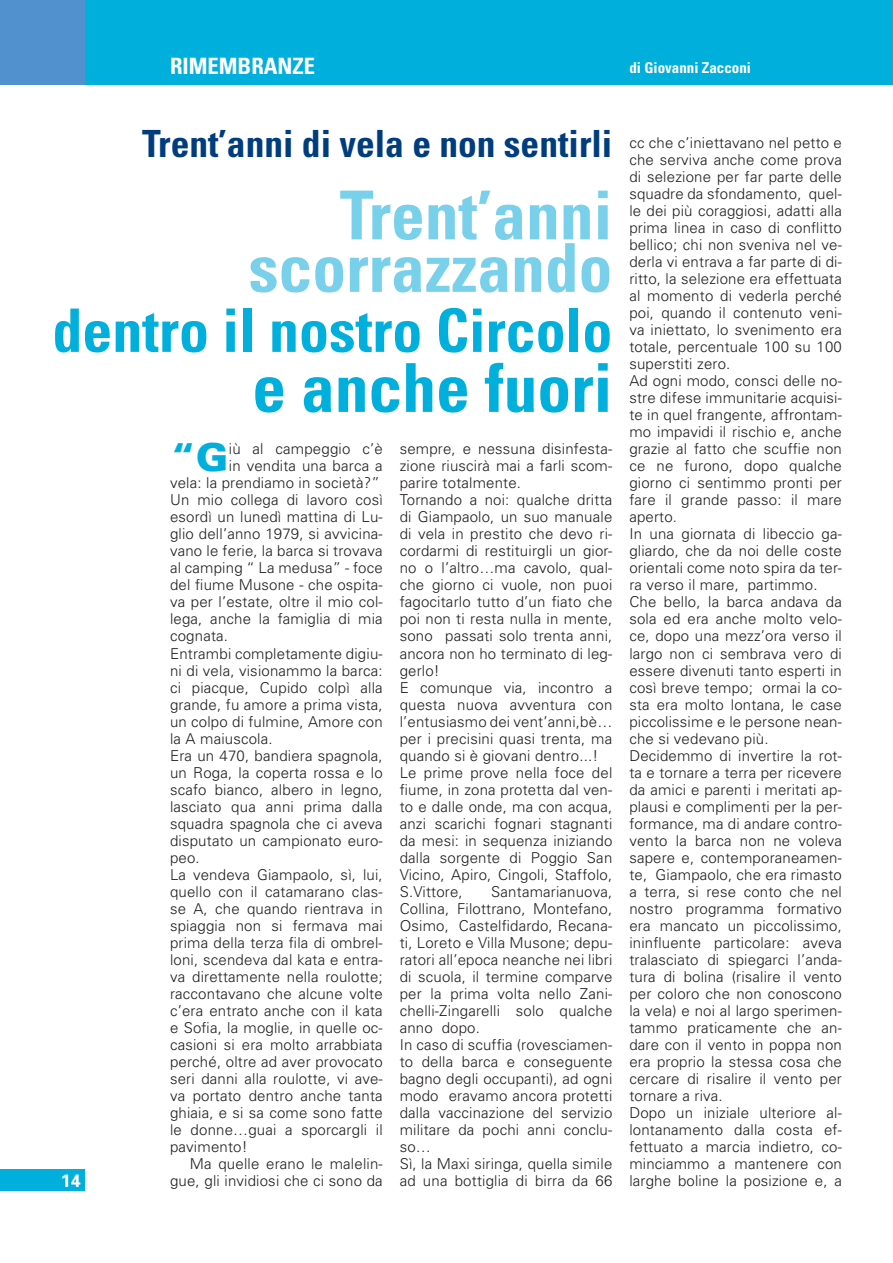
<style>
.page{position:relative;width:893px;height:1263px;background:#fff}
.page>*{position:absolute;margin:0;border:0;box-sizing:border-box;transform-origin:0 0}
.t1{font:700 condensed 67.5px/52.5px "Univers";color:#79d0ea;text-align:right}
.t2{font:700 condensed 67.5px "Univers";color:#00afdb}
.t3{font:700 condensed 60px "Univers";color:#00afdb}
.t4{font:900 38.55px "Univers";color:#00afdb}
.t5{font:700 condensed 37.5px "Univers";color:#003d7d}
.t6{font:700 condensed 22.5px "Univers";color:#fff}
.t7{font:700 18px "Univers";color:#fff}
.t8{font:300 15px/17px "Univers";letter-spacing:.01em;color:#231f20}
.t9{font:700 condensed 15px "Univers";color:#fff}
</style>
<div class="page">
<div style="left:0;top:0;width:85px;height:85px;background:#5191cd"></div>
<div style="left:85px;top:0;width:808px;height:85px;background:#00afdb"></div>
<div style="left:0;top:1169px;width:85px;height:22px;background:#00afdb"></div>
<h3 class="t6" style="left:170px;top:58px;width:147px">RIMEMBRANZE</h3>
<p class="t9" style="left:629px;top:62px;width:123px">di Giovanni Zacconi</p>
<h3 class="t5" style="left:142px;top:130px;width:472px">Trent’anni di vela e non sentirli</h3>
<h1 class="t1" style="left:249px;top:196px;width:365px">Trent’anni scorrazzando</h1>
<h2 class="t3" style="left:52px;top:309px;width:561px">dentro il nostro Circolo</h2>
<h1 class="t2" style="left:252px;top:363px;width:361px">e anche fuori</h1>
<p class="t7" style="left:61px;top:1174px;width:22px">14</p>
<h3 class="t4" style="left:170px;top:444px;width:60px">“G</h3>
<p class="t8" style="left:229px;top:442px;width:155px">iù al campeggio c’è</p>
<p class="t8" style="left:229px;top:459px;width:155px">in vendita una barca a</p>
<p class="t8" style="left:170px;top:476px;width:211px">vela: la prendiamo in società?”</p>
<p class="t8" style="left:170px;top:493px;width:214px">Un mio collega di lavoro così</p>
<p class="t8" style="left:170px;top:510px;width:214px">esordì un lunedì mattina di Lu-</p>
<p class="t8" style="left:170px;top:527px;width:214px">glio dell’anno 1979, si avvicina-</p>
<p class="t8" style="left:170px;top:544px;width:214px">vano le ferie, la barca si trovava</p>
<p class="t8" style="left:170px;top:561px;width:214px">al camping “ La medusa” - foce</p>
<p class="t8" style="left:170px;top:578px;width:214px">del fiume Musone - che ospita-</p>
<p class="t8" style="left:170px;top:595px;width:214px">va per l’estate, oltre il mio col-</p>
<p class="t8" style="left:170px;top:612px;width:214px">lega, anche la famiglia di mia</p>
<p class="t8" style="left:170px;top:629px;width:59px">cognata.</p>
<p class="t8" style="left:170px;top:646px;width:214px">Entrambi completamente digiu-</p>
<p class="t8" style="left:170px;top:663px;width:214px">ni di vela, visionammo la barca:</p>
<p class="t8" style="left:170px;top:680px;width:214px">ci piacque, Cupido colpì alla</p>
<p class="t8" style="left:170px;top:697px;width:214px">grande, fu amore a prima vista,</p>
<p class="t8" style="left:170px;top:714px;width:214px">un colpo di fulmine, Amore con</p>
<p class="t8" style="left:170px;top:731px;width:104px">la A maiuscola.</p>
<p class="t8" style="left:170px;top:748px;width:214px">Era un 470, bandiera spagnola,</p>
<p class="t8" style="left:170px;top:765px;width:214px">un Roga, la coperta rossa e lo</p>
<p class="t8" style="left:170px;top:782px;width:214px">scafo bianco, albero in legno,</p>
<p class="t8" style="left:170px;top:799px;width:214px">lasciato qua anni prima dalla</p>
<p class="t8" style="left:170px;top:816px;width:214px">squadra spagnola che ci aveva</p>
<p class="t8" style="left:170px;top:833px;width:214px">disputato un campionato euro-</p>
<p class="t8" style="left:170px;top:850px;width:31px">peo.</p>
<p class="t8" style="left:170px;top:867px;width:214px">La vendeva Giampaolo, sì, lui,</p>
<p class="t8" style="left:170px;top:884px;width:214px">quello con il catamarano clas-</p>
<p class="t8" style="left:170px;top:901px;width:214px">se A, che quando rientrava in</p>
<p class="t8" style="left:170px;top:918px;width:214px">spiaggia non si fermava mai</p>
<p class="t8" style="left:170px;top:935px;width:214px">prima della terza fila di ombrel-</p>
<p class="t8" style="left:170px;top:952px;width:214px">loni, scendeva dal kata e entra-</p>
<p class="t8" style="left:170px;top:969px;width:214px">va direttamente nella roulotte;</p>
<p class="t8" style="left:170px;top:986px;width:214px">raccontavano che alcune volte</p>
<p class="t8" style="left:170px;top:1003px;width:214px">c’era entrato anche con il kata</p>
<p class="t8" style="left:170px;top:1020px;width:214px">e Sofia, la moglie, in quelle oc-</p>
<p class="t8" style="left:170px;top:1037px;width:214px">casioni si era molto arrabbiata</p>
<p class="t8" style="left:170px;top:1054px;width:214px">perché, oltre ad aver provocato</p>
<p class="t8" style="left:170px;top:1071px;width:214px">seri danni alla roulotte, vi ave-</p>
<p class="t8" style="left:170px;top:1088px;width:214px">va portato dentro anche tanta</p>
<p class="t8" style="left:170px;top:1105px;width:214px">ghiaia, e si sa come sono fatte</p>
<p class="t8" style="left:170px;top:1122px;width:214px">le donne…guai a sporcargli il</p>
<p class="t8" style="left:170px;top:1139px;width:79px">pavimento!</p>
<p class="t8" style="left:190px;top:1156px;width:194px">Ma quelle erano le malelin-</p>
<p class="t8" style="left:170px;top:1173px;width:214px">gue, gli invidiosi che ci sono da</p>
<p class="t8" style="left:400px;top:442px;width:214px">sempre, e nessuna disinfesta&shy;zione riuscirà mai a farli scom&shy;parire totalmente.<br>Tornando a noi: qualche dritta di Giampaolo, un suo manuale di vela in prestito che devo ri&shy;cordarmi di restituirgli un gior&shy;no o l’altro…ma cavolo, qual&shy;che giorno ci vuole, non puoi fagocitarlo tutto d’un fiato che poi non ti resta nulla in mente, sono passati solo trenta anni, ancora non ho terminato di leg&shy;gerlo!<br>E comunque via, incontro a questa nuova avventura con l’entusiasmo dei vent’anni,bè… per i precisini quasi trenta, ma quando si è giovani dentro...!<br>Le prime prove nella foce del fiume, in zona protetta dal ven&shy;to e dalle onde, ma con acqua, anzi scarichi fognari stagnanti da mesi: in sequenza iniziando dalla sorgente di Poggio San<br>Vicino, Apiro, Cingoli, Staffolo,<br>S.Vittore,</p>
<p class="t8" style="left:400px;top:884px;width:214px;text-indent:92px">Santamarianuova,<br>Collina, Filottrano, Montefano,<br>Osimo, Castelfidardo, Recana&shy;ti, Loreto e Villa Musone; depu&shy;ratori all’epoca neanche nei libri di scuola, il termine comparve per la prima volta nello Zani&shy;chelli-Zingarelli solo qualche anno dopo.<br>In caso di scuffia (rovesciamen&shy;to della barca e conseguente bagno degli occupanti), ad ogni modo eravamo ancora protetti dalla vaccinazione del servizio militare da pochi anni conclu&shy;so…<br>Sì, la Maxi siringa, quella simile ad una bottiglia di birra da 66</p>
<p class="t8" style="left:629px;top:136px;width:214px">cc che c’iniettavano nel petto e che serviva anche come prova di selezione per far parte delle squadre da sfondamento, quel&shy;le dei più coraggiosi, adatti alla prima linea in caso di conflitto bellico; chi non sveniva nel ve&shy;derla vi entrava a far parte di di&shy;ritto, la selezione era effettuata al momento di vederla perché poi, quando il contenuto veni&shy;va iniettato, lo svenimento era totale, percentuale 100 su 100 superstiti zero.<br>Ad ogni modo, consci delle no&shy;stre difese immunitarie acquisi&shy;te in quel frangente, affrontam&shy;mo impavidi il rischio e, anche grazie al fatto che scuffie non ce ne furono, dopo qualche giorno ci sentimmo pronti per fare il grande passo: il mare aperto.<br>In una giornata di libeccio ga&shy;gliardo, che da noi delle coste orientali come noto spira da ter&shy;ra verso il mare, partimmo.<br>Che bello, la barca andava da sola ed era anche molto velo&shy;ce, dopo una mezz’ora verso il largo non ci sembrava vero di essere divenuti tanto esperti in così breve tempo; ormai la co&shy;sta era molto lontana, le case piccolissime e le persone nean&shy;che si vedevano più.<br>Decidemmo di invertire la rot&shy;ta e tornare a terra per ricevere da amici e parenti i meritati ap&shy;plausi e complimenti per la per&shy;formance, ma di andare contro&shy;vento la barca non ne voleva sapere e, contemporaneamen&shy;te, Giampaolo, che era rimasto a terra, si rese conto che nel nostro programma formativo era mancato un piccolissimo, ininfluente particolare: aveva tralasciato di spiegarci l’anda&shy;tura di bolina (risalire il vento per coloro che non conoscono la vela) e noi al largo sperimen&shy;tammo praticamente che an&shy;dare con il vento in poppa non era proprio la stessa cosa che cercare di risalire il vento per tornare a riva.<br>Dopo un iniziale ulteriore al&shy;lontanamento dalla costa ef&shy;fettuato a marcia indietro, co&shy;minciammo a mantenere con larghe boline la posizione e, a</p>
</div>
